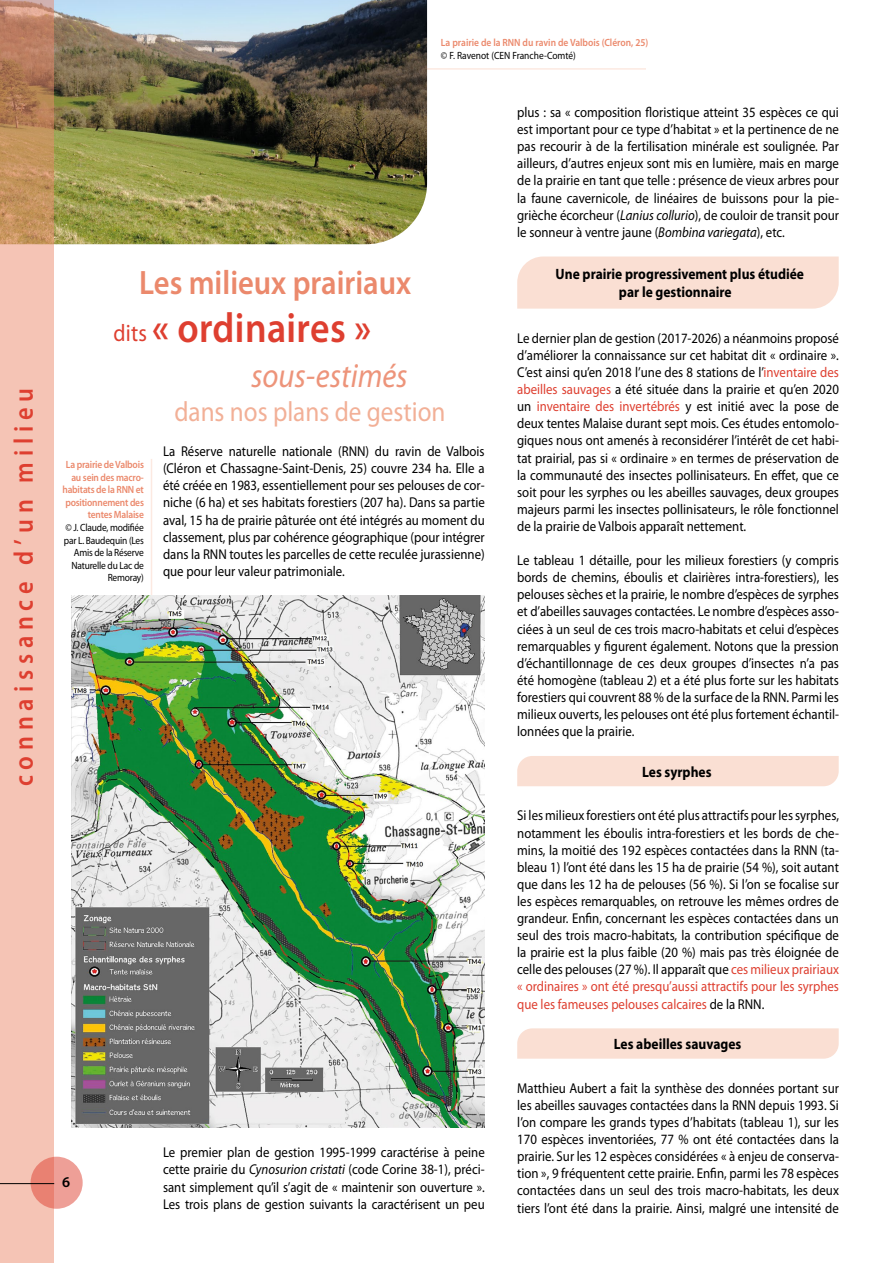
<style>
.page{position:relative;width:893px;height:1263px;background:#fff}
.page>*{position:absolute;margin:0;border:0;box-sizing:border-box;transform-origin:0 0}
.t1{font:600 42px "Myriad Pro";letter-spacing:.01em;color:#de3f30;scale:.9 1}
.t2{font:600 33.9px "Myriad Pro";color:#eb896c;scale:.9 1}
.t3{font:italic 33.9px "Myriad Pro";color:#ed947a;scale:.9 1}
.t4{font:27.9px "Myriad Pro";color:#f2b097;scale:.9 1}
.t5{font:600 27px "Myriad Pro";letter-spacing:.24em;color:#de3f30;scale:.9 1}
.t6{font:700 15px/18px "Myriad Pro";color:#000;text-align:center;scale:.9 1}
.t7{font:600 15px "Myriad Pro";color:#000}
.t8{font:14.25px/17.1px "Myriad Pro";color:#000;text-align:justify;scale:.9 1}
.t9{font:600 10.5px/12.6px "Myriad Pro";letter-spacing:-.02em;color:#eb896c;text-align:right;scale:.9 1}
.t10{font:10.5px/12.6px "Myriad Pro";letter-spacing:-.02em;color:#000;text-align:right;scale:.9 1}
.t11{font:600 10.5px "Myriad Pro";color:#eb896c;scale:.9 1}
.t12{font:10.5px "Myriad Pro";color:#000;scale:.9 1}
.s1{font-weight:400;font-size:24px}
.s2{font-style:italic}
.s3{color:#de3f30}
</style>
<div class="page">
<hr style="left:407px;top:68px;width:239px;height:2px;background:#fce9e1">
<img style="left:54px;top:0;width:373px;height:244px">
<hr style="left:151px;top:459px;width:1px;height:148px;background:#fce9e1">
<svg style="left:0;top:0;width:54px;height:1263px;background:#eab8a4"></svg>
<svg style="left:31px;top:1157px;width:52px;height:52px;background:#eb9388"></svg>
<hr style="left:0;top:1183px;width:54px;height:1px;background:#000">
<div style="left:517px;top:256px;width:322px;height:53px;background:#fadfd3"></div>
<div style="left:517px;top:756px;width:322px;height:30px;background:#fadfd3"></div>
<svg style="left:517px;top:1028px;width:322px;height:31px;background:#fae0d4"></svg>
<img style="left:72px;top:596px;width:413px;height:531px">
<h3 class="t5" style="left:6px;top:786px;width:444px;rotate:-90deg">connaissance d’un milieu</h3>
<p class="t11" style="left:441px;top:36px;width:232px">La prairie de la RNN du ravin de Valbois (Cléron, 25)</p>
<p class="t12" style="left:441px;top:49px;width:152px">© F. Ravenot (CEN Franche-Comté)</p>
<h2 class="t2" style="left:139px;top:261px;width:304px">Les milieux prairiaux</h2>
<h1 class="t1" style="left:113px;top:301px;width:288px"><span class="s1">dits</span> « ordinaires »</h1>
<p class="t9" style="left:62px;top:458px;width:92px">La prairie de Valbois au sein des macro&shy;habitats de la RNN et positionnement des tentes Malaise</p>
<p class="t10" style="left:64px;top:521px;width:90px">© J. Claude, modifiée par L. Baudequin (Les<br>Amis de la Réserve<br>Naturelle du Lac de<br>Remoray)</p>
<h2 class="t3" style="left:251px;top:354px;width:175px">sous-estimés</h2>
<h3 class="t4" style="left:174px;top:394px;width:303px">dans nos plans de gestion</h3>
<p class="t8" style="left:163px;top:443px;width:359px">La Réserve naturelle nationale (RNN) du ravin de Valbois (Cléron et Chassagne-Saint-Denis, 25) couvre 234 ha. Elle a été créée en 1983, essentiellement pour ses pelouses de cor&shy;niche (6 ha) et ses habitats forestiers (207 ha). Dans sa partie aval, 15 ha de prairie pâturée ont été intégrés au moment du classement, plus par cohérence géographique (pour intégrer dans la RNN toutes les parcelles de cette reculée jurassienne) que pour leur valeur patrimoniale.</p>
<p class="t7" style="left:62px;top:1173px;width:10px">6</p>
<p class="t8" style="left:163px;top:1144px;width:359px">Le premier plan de gestion 1995-1999 caractérise à peine cette prairie du <span class="s2">Cynosurion cristati</span> (code Corine 38-1), préci&shy;sant simplement qu’il s’agit de « maintenir son ouverture ».<br>Les trois plans de gestion suivants la caractérisent un peu</p>
<p class="t8" style="left:517px;top:103px;width:359px">plus : sa « composition floristique atteint 35 espèces ce qui est important pour ce type d’habitat » et la pertinence de ne pas recourir à de la fertilisation minérale est soulignée. Par ailleurs, d’autres enjeux sont mis en lumière, mais en marge de la prairie en tant que telle : présence de vieux arbres pour la faune cavernicole, de linéaires de buissons pour la pie&shy;grièche écorcheur (<span class="s2">Lanius collurio</span>), de couloir de transit pour le sonneur à ventre jaune (<span class="s2">Bombina variegata</span>), etc.</p>
<p class="t6" style="left:556px;top:265px;width:278px">Une prairie progressivement plus étudiée par le gestionnaire</p>
<p class="t8" style="left:517px;top:329px;width:359px">Le dernier plan de gestion (2017-2026) a néanmoins proposé d’améliorer la connaissance sur cet habitat dit « ordinaire ».<br>C’est ainsi qu’en 2018 l’une des 8 stations de l’<span class="s3">inventaire des abeilles sauvages</span> a été située dans la prairie et qu’en 2020 un <span class="s3">inventaire des invertébrés</span> y est initié avec la pose de deux tentes Malaise durant sept mois. Ces études entomolo&shy;giques nous ont amenés à reconsidérer l’intérêt de cet habi&shy;tat prairial, pas si « ordinaire » en termes de préservation de la communauté des insectes pollinisateurs. En effet, que ce soit pour les syrphes ou les abeilles sauvages, deux groupes majeurs parmi les insectes pollinisateurs, le rôle fonctionnel de la prairie de Valbois apparaît nettement.</p>
<p class="t8" style="left:517px;top:552px;width:359px">Le tableau 1 détaille, pour les milieux forestiers (y compris bords de chemins, éboulis et clairières intra-forestiers), les pelouses sèches et la prairie, le nombre d’espèces de syrphes et d’abeilles sauvages contactées. Le nombre d’espèces asso&shy;ciées à un seul de ces trois macro-habitats et celui d’espèces remarquables y figurent également. Notons que la pression d’échantillonnage de ces deux groupes d’insectes n’a pas été homogène (tableau 2) et a été plus forte sur les habitats forestiers qui couvrent 88 % de la surface de la RNN. Parmi les milieux ouverts, les pelouses ont été plus fortement échantil&shy;lonnées que la prairie.</p>
<p class="t6" style="left:642px;top:762px;width:79px">Les syrphes</p>
<p class="t8" style="left:517px;top:807px;width:359px">Si les milieux forestiers ont été plus attractifs pour les syrphes, notamment les éboulis intra-forestiers et les bords de che&shy;mins, la moitié des 192 espèces contactées dans la RNN (ta&shy;bleau 1) l’ont été dans les 15 ha de prairie (54 %), soit autant que dans les 12 ha de pelouses (56 %). Si l’on se focalise sur les espèces remarquables, on retrouve les mêmes ordres de grandeur. Enfin, concernant les espèces contactées dans un seul des trois macro-habitats, la contribution spécifique de la prairie est la plus faible (20 %) mais pas très éloignée de celle des pelouses (27 %). Il apparaît que <span class="s3">ces milieux prairiaux « ordinaires » ont été presqu’aussi attractifs pour les syrphes que les fameuses pelouses calcaires</span> de la RNN.</p>
<p class="t6" style="left:614px;top:1034px;width:143px">Les abeilles sauvages</p>
<p class="t8" style="left:517px;top:1079px;width:359px">Matthieu Aubert a fait la synthèse des données portant sur les abeilles sauvages contactées dans la RNN depuis 1993. Si l’on compare les grands types d’habitats (tableau 1), sur les 170 espèces inventoriées, 77 % ont été contactées dans la prairie. Sur les 12 espèces considérées « à enjeu de conserva&shy;tion », 9 fréquentent cette prairie. Enfin, parmi les 78 espèces contactées dans un seul des trois macro-habitats, les deux tiers l’ont été dans la prairie. Ainsi, malgré une intensité de</p>
</div>
